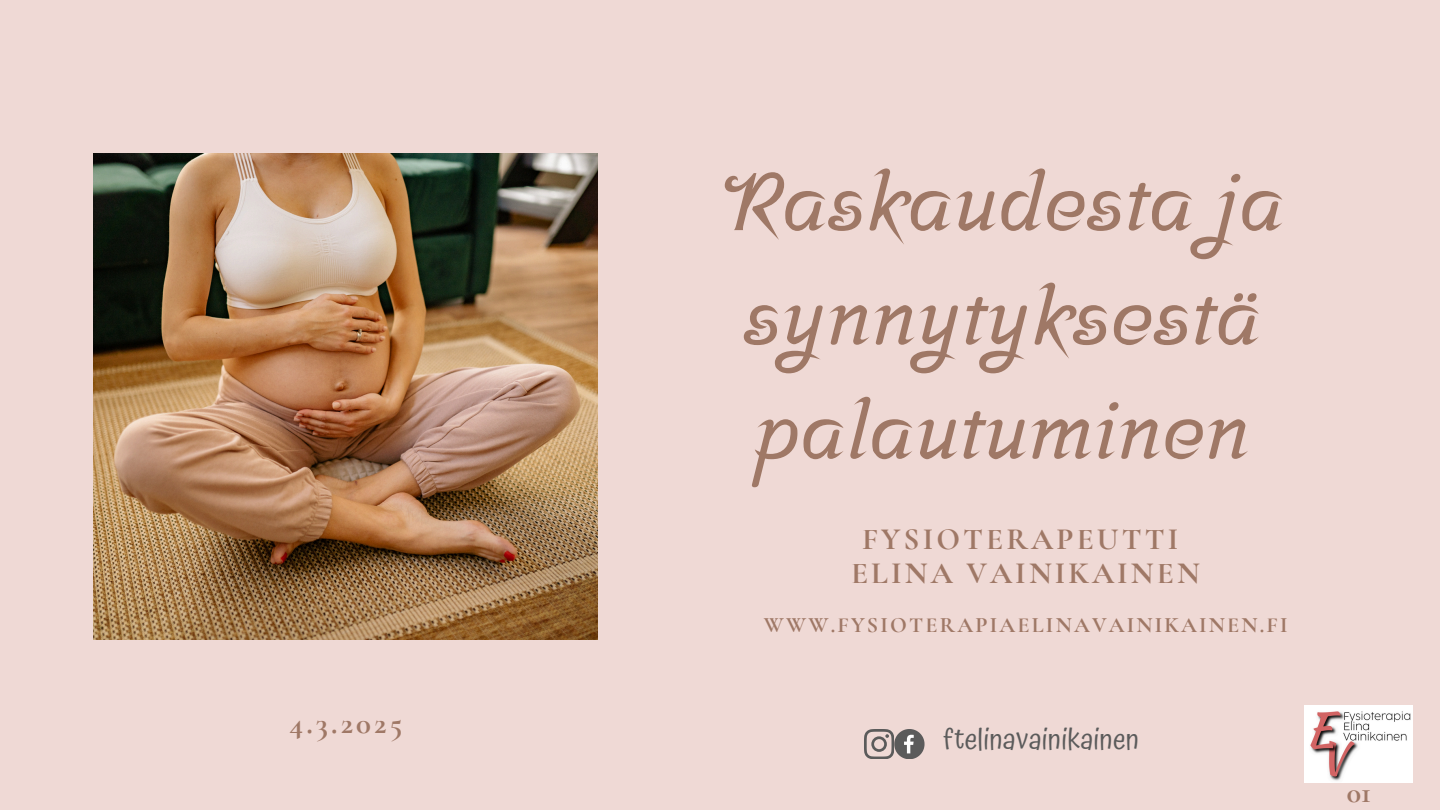
<style>
.page{position:relative;width:1440px;height:810px;background:#efd9d5}
.page>*{position:absolute;margin:0;border:0;box-sizing:border-box;transform-origin:0 0}
.t1{font:700 81.5px/114.1px "Srisakdi";color:#9f7866}
.t2{font:700 31px/33.8px "Cormorant Garamond";letter-spacing:.1em;color:#9f7866;text-align:center}
.t3{font:700 30px "Cormorant Garamond";color:#9f7866}
.t4{font:29.2px "Atma";color:#5b5b5b}
.t5{font:700 22px "Cormorant Garamond";letter-spacing:.1em;color:#9f7866}
</style>
<div class="page">
<img style="left:94px;top:153px;width:504px;height:486px">
<svg style="left:864px;top:729px;width:60px;height:30px"></svg>
<img style="left:1305px;top:706px;width:108px;height:76px">
<p class="t2" style="left:289px;top:706px;width:115px">4.3.2025</p>
<p class="t1" style="left:720px;top:145px;width:566px">Raskaudesta ja synnytyksestä palautuminen</p>
<h2 class="t2" style="left:851px;top:522px;width:350px">FYSIOTERAPEUTTI<br>ELINA VAINIKAINEN</h2>
<p class="t5" style="left:764px;top:612px;width:525px">WWW.FYSIOTERAPIAELINAVAINIKAINEN.FI</p>
<h2 class="t4" style="left:943px;top:722px;width:198px">ftelinavainikainen</h2>
<h1 class="t3" style="left:1347px;top:774px;width:26px">01</h1>
</div>
